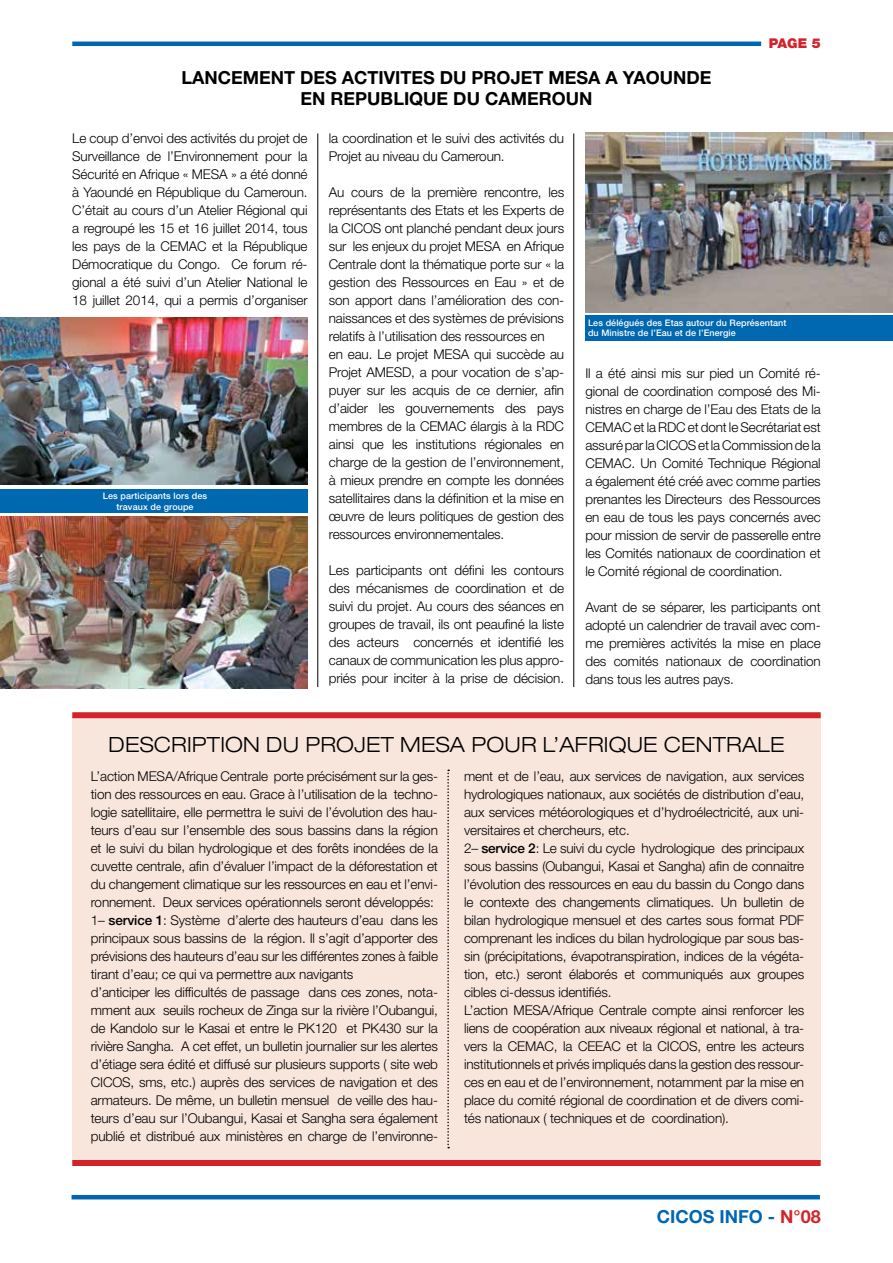
<style>
.page{position:relative;width:893px;height:1263px;background:#fff}
.page>*{position:absolute;margin:0;border:0;box-sizing:border-box;transform-origin:0 0}
.t1{font:300 expanded 21px "Helvetica Neue LT Std";letter-spacing:.01em;color:#000}
.t2{font:700 18px/21.6px "Helvetica Neue LT Std";color:#000}
.t3{font:700 18px "Helvetica Neue LT Std";color:#0066b3}
.t4{font:700 18px "Helvetica Neue LT Std";color:#d2232a}
.t5{font:300 13.5px/18px "Helvetica Neue LT Std";letter-spacing:-.01em;color:#000;text-align:justify}
.t6{font:900 13.5px "Helvetica Neue LT Std";color:#d2232a}
.t7{font:500 9px/10.5px "Helvetica Neue LT Std";letter-spacing:.01em;color:#fff}
.s1{font-weight:500}
.s2{color:#0066b3}
</style>
<div class="page">
<div style="left:72px;top:715px;width:749px;height:447px;background:#f8e5dc"></div>
<hr style="left:72px;top:42px;width:689px;height:4px;background:#0066b3">
<div style="left:585px;top:315px;width:308px;height:26px;background:#0067b1"></div>
<div style="left:0;top:489px;width:308px;height:24px;background:#0067b1"></div>
<img style="left:585px;top:132px;width:308px;height:181px">
<img style="left:0;top:516px;width:307px;height:172px">
<div style="left:72px;top:712px;width:749px;height:6px;background:#d2232a"></div>
<div style="left:72px;top:1160px;width:749px;height:6px;background:#d2232a"></div>
<hr style="left:72px;top:1195px;width:748px;height:4px;background:#0066b3">
<svg style="left:447px;top:770px;width:2px;height:378px"></svg>
<hr style="left:317px;top:134px;width:1px;height:553px;background:#000">
<hr style="left:573px;top:134px;width:1px;height:553px;background:#000">
<img style="left:0;top:318px;width:308px;height:166px">
<h2 class="t2" style="left:182px;top:66px;width:64px">LANCEME</h2>
<h2 class="t2" style="left:301px;top:66px;width:399px;text-indent:-30px">NT DES ACTIVITES DU PROJET MESA A YAOUNDE<br>EN REPUBLIQUE DU CAMER</h2>
<h2 class="t2" style="left:552px;top:88px;width:42px">OUN</h2>
<p class="t6" style="left:769px;top:35px;width:53px">PAGE 5</p>
<p class="t5" style="left:72px;top:129px;width:237px">Le coup d’envoi des activités du projet de Surveillance de l’Environnement pour la Sécurité en Afrique « MESA » a été donné à Yaoundé en République du Cameroun.<br>C’était au cours d’un Atelier Régional qui a regroupé les 15 et 16 juillet 2014, tous les pays de la CEMAC et la République Démocratique du Congo. Ce forum ré&shy;gional a été suivi d’un Atelier National le 18 juillet 2014, qui a permis d’organiser</p>
<p class="t7" style="left:103px;top:491px;width:106px;text-align:center">Les participants lors des travaux de groupe</p>
<p class="t5" style="left:329px;top:129px;width:237px">la coordination et le suivi des activités du<br>Projet au niveau du Cameroun.</p>
<p class="t5" style="left:329px;top:183px;width:237px;text-align:left">Au cours de la première rencontre, les représentants des Etats et les Experts de la CICOS ont planché pendant deux jours sur les enjeux du projet MESA en Afrique Centrale dont la thématique porte sur « la gestion des Ressources en Eau » et de son apport dans l’amélioration des con&shy;naissances et des systèmes de prévisions relatifs à l’utilisation des ressources en<br>en eau. Le projet MESA qui succède au Projet AMESD, a pour vocation de s’ap&shy;puyer sur les acquis de ce dernier, afin d’aider les gouvernements des pays membres de la CEMAC élargis à la RDC ainsi que les institutions régionales en charge de la gestion de l’environnement, à mieux prendre en compte les données satellitaires dans la définition et la mise en œuvre de leurs politiques de gestion des ressources environnementales.</p>
<p class="t5" style="left:329px;top:561px;width:237px">Les participants ont défini les contours des mécanismes de coordination et de suivi du projet. Au cours des séances en groupes de travail, ils ont peaufiné la liste des acteurs concernés et identifié les canaux de communication les plus appro&shy;priés pour inciter à la prise de décision.</p>
<p class="t7" style="left:588px;top:317px;width:200px">Les délégués des Etas autour du Représentant du Ministre de l’Eau et de l’Energie</p>
<p class="t5" style="left:585px;top:364px;width:237px">Il a été ainsi mis sur pied un Comité ré&shy;gional de coordination composé des Mi&shy;nistres en charge de l’Eau des Etats de la CEMAC et la RDC et dont le Secrétariat est assuré par la CICOS et la Commission de la CEMAC. Un Comité Technique Régional a également été créé avec comme parties prenantes les Directeurs des Ressources en eau de tous les pays concernés avec pour mission de servir de passerelle entre les Comités nationaux de coordination et le Comité régional de coordination.</p>
<p class="t5" style="left:585px;top:598px;width:237px">Avant de se séparer, les participants ont adopté un calendrier de travail avec com&shy;me premières activités la mise en place des comités nationaux de coordination dans tous les autres pays.</p>
<h1 class="t1" style="left:109px;top:732px;width:677px">DESCRIPTION DU PROJET MESA POUR L’AFRIQUE CENTRALE</h1>
<p class="t5" style="left:91px;top:767px;width:349px;text-align:left">L’action MESA/Afrique Centrale porte précisément sur la ges&shy;tion des ressources en eau. Grace à l’utilisation de la techno&shy;logie satellitaire, elle permettra le suivi de l’évolution des hau&shy;teurs d’eau sur l’ensemble des sous bassins dans la région et le suivi du bilan hydrologique et des forêts inondées de la cuvette centrale, afin d’évaluer l’impact de la déforestation et du changement climatique sur les ressources en eau et l’envi&shy;ronnement. Deux services opérationnels seront développés:<br>1– <span class="s1">service 1</span>: Système d’alerte des hauteurs d’eau dans les principaux sous bassins de la région. Il s’agit d’apporter des prévisions des hauteurs d’eau sur les différentes zones à faible tirant d’eau; ce qui va permettre aux navigants<br>d’anticiper les difficultés de passage dans ces zones, nota&shy;mment aux seuils rocheux de Zinga sur la rivière l’Oubangui, de Kandolo sur le Kasai et entre le PK120 et PK430 sur la rivière Sangha. A cet effet, un bulletin journalier sur les alertes d’étiage sera édité et diffusé sur plusieurs supports ( site web CICOS, sms, etc.) auprès des services de navigation et des armateurs. De même, un bulletin mensuel de veille des hau&shy;teurs d’eau sur l’Oubangui, Kasai et Sangha sera également publié et distribué aux ministères en charge de l’environne-</p>
<p class="t5" style="left:464px;top:767px;width:342px;text-align:left">ment et de l’eau, aux services de navigation, aux services hydrologiques nationaux, aux sociétés de distribution d’eau, aux services météorologiques et d’hydroélectricité, aux uni&shy;versitaires et chercheurs, etc.<br>2– <span class="s1">service 2</span>: Le suivi du cycle hydrologique des principaux sous bassins (Oubangui, Kasai et Sangha) afin de connaitre l’évolution des ressources en eau du bassin du Congo dans le contexte des changements climatiques. Un bulletin de bilan hydrologique mensuel et des cartes sous format PDF comprenant les indices du bilan hydrologique par sous bas&shy;sin (précipitations, évapotranspiration, indices de la végéta&shy;tion, etc.) seront élaborés et communiqués aux groupes cibles ci-dessus identifiés.<br>L’action MESA/Afrique Centrale compte ainsi renforcer les liens de coopération aux niveaux régional et national, à tra&shy;vers la CEMAC, la CEEAC et la CICOS, entre les acteurs institutionnels et privés impliqués dans la gestion des ressour&shy;ces en eau et de l’environnement, notamment par la mise en place du comité régional de coordination et de divers comi&shy;tés nationaux ( techniques et de coordination).</p>
<h2 class="t3" style="left:657px;top:1205px;width:13px">CICOS</h2>
<h2 class="t3" style="left:719px;top:1205px;width:12px">INFO</h2>
<h2 class="t4" style="left:768px;top:1205px;width:54px"><span class="s2">-</span> N°08</h2>
</div>
